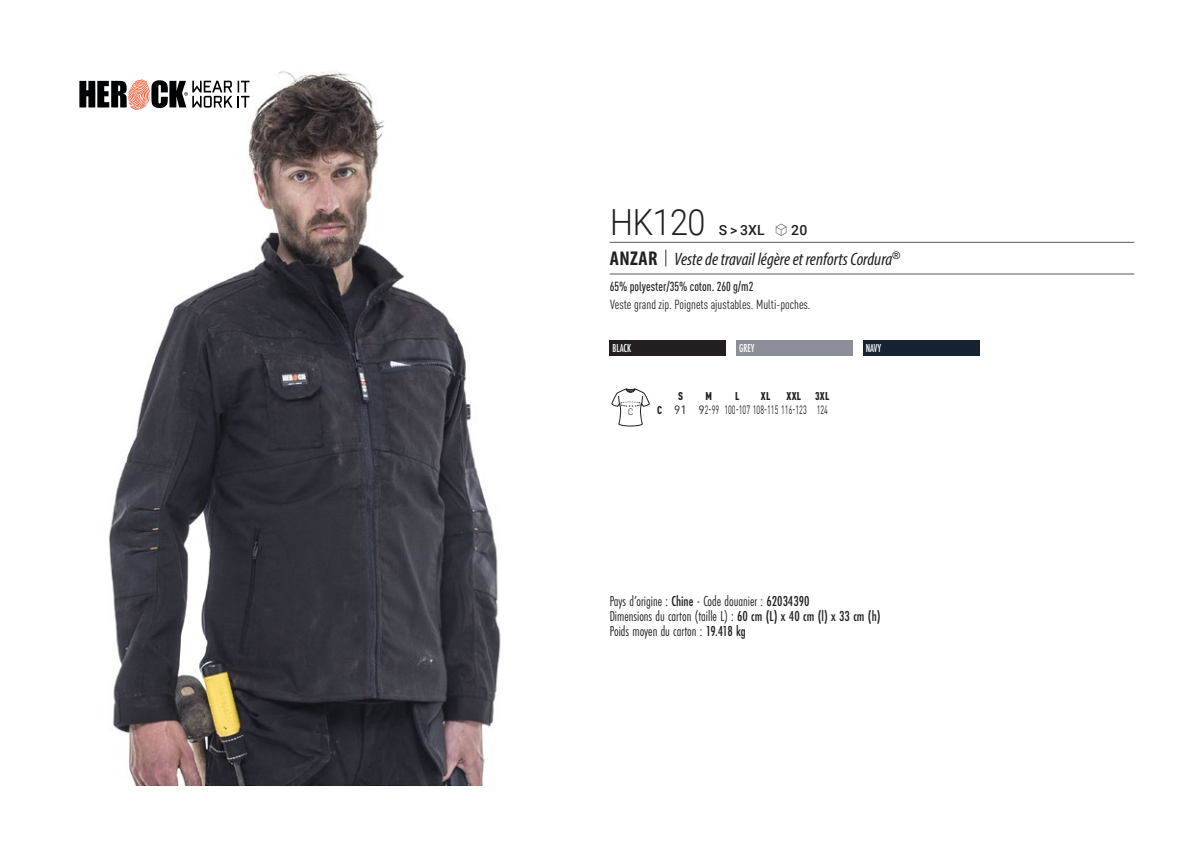
<style>
.page{position:relative;width:1191px;height:842px;background:#fff}
.page>*{position:absolute;margin:0;border:0;box-sizing:border-box;transform-origin:0 0}
.t1{font:300 36px "Roboto";letter-spacing:-.015em;color:#231f20;scale:.9 1}
.t2{font:italic 18px "Myriad Variable Concept";color:#231f20}
.t3{font:15px "Futura PT Cond";color:#231f20;scale:.95 1}
.t4{font:500 14px "Roboto";color:#231f20}
.t5{font:condensed 13px "DIN Pro";color:#231f20}
.grammage_2020{font:500 condensed 13px "DIN Pro";color:#231f20;scale:.95 1}
._88_tailles_tab_maig{font:12px "DIN Pro";color:#231f20}
.Coloris_nuancier_bla{font:500 12px "Futura PT Cond";letter-spacing:-.01em;color:#fff;scale:.9 1}
._88_tailles_tab_maig-2{font:900 condensed 11.2px "DIN Pro";letter-spacing:.02em;color:#231f20;scale:.95 1}
.t6{font:300 9.2px "DIN";color:#111219}
.s1{font-family:"Linotype Shapeshifter";font-weight:400;font-size:16px}
.s2{font-family:"Myriad Pro";font-weight:700;font-style:normal;font-stretch:condensed;font-size:20px}
.s3{font-family:"Roboto Condensed";font-weight:300;font-style:normal;font-size:20px}
.s4{font-weight:900;font-stretch:condensed;font-size:11.2px}
.s5{font-weight:500}
</style>
<div class="page">
<img style="left:108px;top:71px;width:393px;height:714px">
<svg style="left:238px;top:81px;width:11px;height:27px"></svg>
<svg style="left:79px;top:79px;width:153px;height:31px"></svg>
<div style="left:609px;top:340px;width:117px;height:16px;background:#231f20"></div>
<div style="left:736px;top:340px;width:116px;height:16px;background:#8c8f97"></div>
<div style="left:863px;top:340px;width:116px;height:16px;background:#172231"></div>
<svg style="left:611px;top:388px;width:38px;height:38px"></svg>
<hr style="left:609px;top:242px;width:525px;height:1px;background:#57585a">
<hr style="left:609px;top:274px;width:525px;height:1px;background:#57585a">
<p class="t1" style="left:610px;top:197px;width:107px">HK120</p>
<p class="t4" style="left:718px;top:220px;width:90px">S &gt; 3XL <span class="s1">S</span> 20</p>
<p class="t2" style="left:610px;top:249px;width:292px"><span class="s2">ANZAR</span> <span class="s3">|</span> Veste de travail légère et renforts Cordura<sup>®</sup></p>
<p class="grammage_2020" style="left:609px;top:277px;width:153px">65% polyester/35% coton. 260 g/m2</p>
<p class="t5" style="left:610px;top:295px;width:202px">Veste grand zip. Poignets ajustables. Multi-poches.</p>
<p class="Coloris_nuancier_bla" style="left:612px;top:341px;width:22px">BLACK</p>
<p class="Coloris_nuancier_bla" style="left:739px;top:341px;width:19px">GREY</p>
<p class="Coloris_nuancier_bla" style="left:866px;top:341px;width:18px">NAVY</p>
<p class="t6" style="left:628px;top:406px;width:7px">C</p>
<p class="_88_tailles_tab_maig-2" style="left:678px;top:387px;width:7px">S</p>
<p class="_88_tailles_tab_maig-2" style="left:705px;top:387px;width:8px">M</p>
<p class="_88_tailles_tab_maig-2" style="left:735px;top:387px;width:6px">L</p>
<p class="_88_tailles_tab_maig-2" style="left:761px;top:387px;width:12px">XL</p>
<p class="_88_tailles_tab_maig-2" style="left:786px;top:387px;width:46px">XXL 3XL</p>
<p class="_88_tailles_tab_maig" style="left:657px;top:400px;width:172px"><span class="s4">C</span> 91 92-99 100-107 108-115 116-123 124</p>
<p class="t3" style="left:609px;top:592px;width:212px">Pays d’origine : <span class="s5">Chine</span> - Code douanier : <span class="s5">62034390</span></p>
<p class="t3" style="left:609px;top:607px;width:287px">Dimensions du carton (taille L) : <span class="s5">60 cm (L) x 40 cm (l) x 33 cm (h)</span></p>
<p class="t3" style="left:609px;top:622px;width:145px">Poids moyen du carton : <span class="s5">19.418 kg</span></p>
</div>
